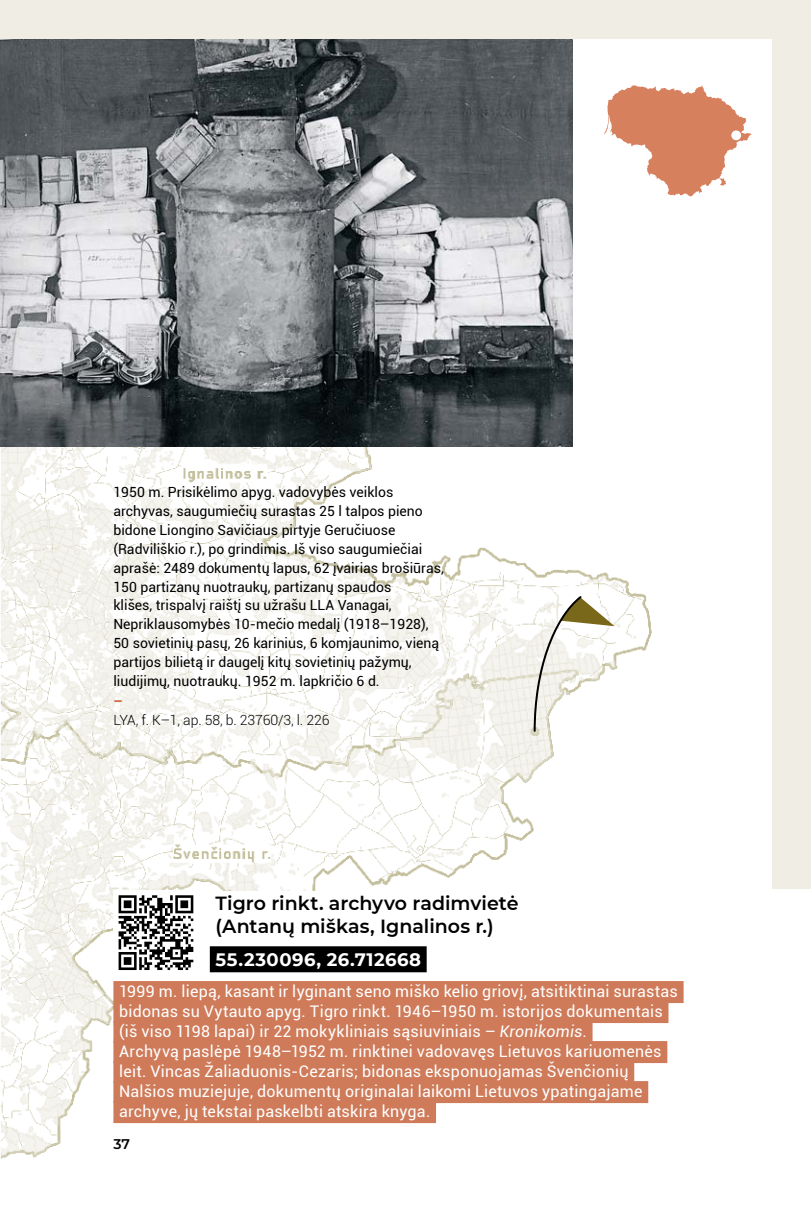
<style>
.page{position:relative;width:811px;height:1208px;background:#fff}
.page>*{position:absolute;margin:0;border:0;box-sizing:border-box;transform-origin:0 0}
.t1{font:600 19px/22.8px "Montserrat";color:#000}
.t2{font:700 18px "Montserrat";letter-spacing:.03em;color:#fff}
.t3{font:16px/20px "Roboto";letter-spacing:.015em;color:#fff}
.t4{font:14px/19px "Roboto";color:#000}
.t5{font:300 14px "Roboto";letter-spacing:-.01em;color:#000}
.t6{font:600 14px "Montserrat";color:#000}
.t7{font:700 14px "Roboto";color:#cc5e3b}
.s1{font-style:italic}
</style>
<div class="page">
<div style="left:0;top:0;width:811px;height:40px;background:#efede4"></div>
<div style="left:771px;top:0;width:40px;height:1208px;background:#efede4"></div>
<div style="left:0;top:890px;width:811px;height:318px;background:#fff"></div>
<img style="left:0;top:134px;width:752px;height:1025px">
<svg style="left:532px;top:594px;width:82px;height:139px"></svg>
<img style="left:0;top:40px;width:573px;height:407px">
<div style="left:210px;top:891px;width:314px;height:26px;background:#fff"></div>
<div style="left:210px;top:913px;width:289px;height:26px;background:#fff"></div>
<div style="left:210px;top:946px;width:217px;height:26px;background:#000"></div>
<div style="left:113px;top:981px;width:570px;height:22px;background:#cf7b5a"></div>
<div style="left:113px;top:1001px;width:555px;height:22px;background:#cf7b5a"></div>
<div style="left:113px;top:1021px;width:479px;height:22px;background:#cf7b5a"></div>
<div style="left:113px;top:1041px;width:554px;height:22px;background:#cf7b5a"></div>
<div style="left:113px;top:1061px;width:521px;height:22px;background:#cf7b5a"></div>
<div style="left:113px;top:1081px;width:535px;height:22px;background:#cf7b5a"></div>
<div style="left:113px;top:1101px;width:323px;height:22px;background:#cf7b5a"></div>
<div style="left:113px;top:890px;width:85px;height:85px;background:#fff"></div>
<svg style="left:119px;top:895px;width:74px;height:75px"></svg>
<svg style="left:604px;top:85px;width:147px;height:112px"></svg>
<div style="left:731px;top:130px;width:10px;height:10px;background:#fff;border-radius:50%"></div>
<p class="t4" style="left:113px;top:482px;width:332px">1950 m. Prisikėlimo apyg. vadovybės veiklos archyvas, saugumiečių surastas 25 l talpos pieno bidone Liongino Savičiaus pirtyje Geručiuose (Radviliškio r.), po grindimis. Iš viso saugumiečiai aprašė: 2489 dokumentų lapus, 62 įvairias brošiūras, 150 partizanų nuotraukų, partizanų spaudos<br>klišes, trispalvį raištį su užrašu LLA Vanagai, Nepriklausomybės 10-mečio medalį (1918–1928), 50 sovietinių pasų, 26 karinius, 6 komjaunimo, vieną partijos bilietą ir daugelį kitų sovietinių pažymų, liudijimų, nuotraukų. 1952 m. lapkričio 6 d.</p>
<p class="t7" style="left:113px;top:691px;width:11px">–</p>
<p class="t5" style="left:113px;top:710px;width:217px">LYA, f. K–1, ap. 58, b. 23760/3, l. 226</p>
<h1 class="t1" style="left:215px;top:891px;width:305px">Tigro rinkt. archyvo radimvietė (Antanų miškas, Ignalinos r.)</h1>
<p class="t2" style="left:215px;top:946px;width:207px">55.230096, 26.712668</p>
<p class="t3" style="left:119px;top:980px;width:560px">1999 m. liepą, kasant ir lyginant seno miško kelio griovį, atsitiktinai surastas bidonas su Vytauto apyg. Tigro rinkt. 1946–1950 m. istorijos dokumentais (iš viso 1198 lapai) ir 22 mokykliniais sąsiuviniais – <span class="s1">Kronikomis</span>.<br>Archyvą paslėpė 1948–1952 m. rinktinei vadovavęs Lietuvos kariuomenės leit. Vincas Žaliaduonis-Cezaris; bidonas eksponuojamas Švenčionių Nalšios muziejuje, dokumentų originalai laikomi Lietuvos ypatingajame archyve, jų tekstai paskelbti atskira knyga.</p>
<p class="t6" style="left:113px;top:1134px;width:18px">37</p>
</div>
